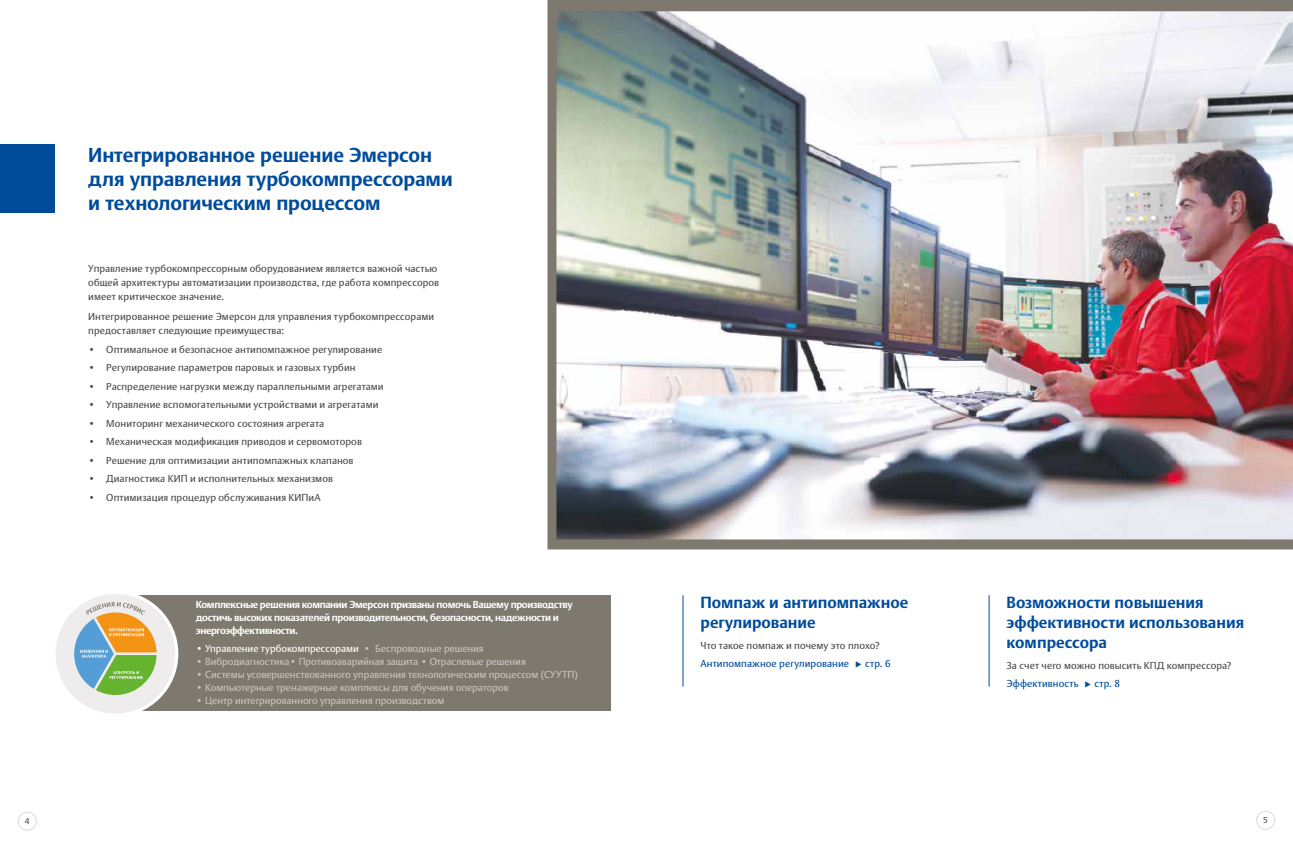
<style>
.page{position:relative;width:1293px;height:865px;background:#fff}
.page>*{position:absolute;margin:0;border:0;box-sizing:border-box;transform-origin:0 0}
.t1{font:700 20px/24px "DTL Argo CT";letter-spacing:-.005em;color:#004c9b}
.t2{font:700 16px/20px "DTL Argo CT";color:#004c9b}
.t3{font:10px/14px "DTL Argo CT";letter-spacing:.005em;color:#4a4a49}
.t4{font:10px "DTL Argo CT";letter-spacing:-.005em;color:#c8c4c0}
.t5{font:700 10px/13px "DTL Argo CT";letter-spacing:-.035em;color:#fff}
.t6{font:10px "DTL Argo CT";letter-spacing:-.005em;color:#fff}
.t7{font:10px "DTL Argo CT";letter-spacing:.01em;color:#004c9b}
.t8{font:8.5px "DTL Argo CT";color:#4a4a49}
.s1{color:#c8c4c0}
</style>
<div class="page">
<div style="left:18px;top:811px;width:19px;height:19px;border:1px solid #dadada;border-radius:50%"></div>
<div style="left:1256px;top:810px;width:19px;height:19px;border:1px solid #dadada;border-radius:50%"></div>
<div style="left:113px;top:595px;width:497px;height:116px;background:#7d796f"></div>
<div style="left:0;top:144px;width:54px;height:69px;background:#004c9b"></div>
<hr style="left:682px;top:595px;width:1px;height:91px;background:#004c9b">
<hr style="left:988px;top:595px;width:1px;height:91px;background:#004c9b">
<div style="left:52px;top:590px;width:126px;height:126px;background:#fff;border-radius:50%"></div>
<div style="left:56px;top:594px;width:119px;height:119px;background:#eeecec;border-radius:50%"></div>
<svg style="left:68px;top:602px;width:89px;height:93px"></svg>
<img style="left:547px;top:0;width:746px;height:549px">
<h1 class="t1" style="left:88px;top:143px;width:366px">Интегрированное решение Эмерсон для управления турбокомпрессорами и технологическим процессом</h1>
<p class="t3" style="left:88px;top:261px;width:352px">Управление турбокомпрессорным оборудованием является важной частью общей архитектуры автоматизации производства, где работа компрессоров имеет критическое значение.</p>
<p class="t3" style="left:88px;top:309px;width:347px">Интегрированное решение Эмерсон для управления турбокомпрессорами предоставляет следующие преимущества:</p>
<p class="t3" style="left:88px;top:342px;width:295px">• Оптимальное и безопасное антипомпажное регулирование</p>
<p class="t3" style="left:88px;top:360px;width:269px">• Регулирование параметров паровых и газовых турбин</p>
<p class="t3" style="left:88px;top:379px;width:297px">• Распределение нагрузки между параллельными агрегатами</p>
<p class="t3" style="left:88px;top:397px;width:292px">• Управление вспомогательными устройствами и агрегатами</p>
<p class="t3" style="left:88px;top:416px;width:237px">• Мониторинг механического состояния агрегата</p>
<p class="t3" style="left:88px;top:434px;width:275px">• Механическая модификация приводов и сервомоторов</p>
<p class="t3" style="left:88px;top:453px;width:267px">• Решение для оптимизации антипомпажных клапанов</p>
<p class="t3" style="left:88px;top:471px;width:246px">• Диагностика КИП и исполнительных механизмов</p>
<p class="t3" style="left:88px;top:490px;width:234px">• Оптимизация процедур обслуживания КИПиА</p>
<p class="t5" style="left:196px;top:598px;width:378px">Комплексные решения компании Эмерсон призваны помочь Вашему производству достичь высоких показателей производительности, безопасности, надежности и энергоэффективности.</p>
<p class="t6" style="left:196px;top:642px;width:289px">• Управление турбокомпрессорами <span class="s1">• Беспроводные решения</span></p>
<p class="t4" style="left:196px;top:655px;width:331px">• Вибродиагностика• Противоаварийная защита • Отраслевые решения</p>
<p class="t4" style="left:196px;top:668px;width:384px">• Системы усовершенствованного управления технологическим процессом (СУУТП)</p>
<p class="t4" style="left:196px;top:681px;width:314px">• Компьютерные тренажерные комплексы для обучения операторов</p>
<p class="t4" style="left:196px;top:694px;width:250px">• Центр интегрированного управления производством</p>
<h2 class="t2" style="left:700px;top:592px;width:209px">Помпаж и антипомпажное регулирование</h2>
<p class="t3" style="left:700px;top:638px;width:181px">Что такое помпаж и почему это плохо?</p>
<p class="t7" style="left:700px;top:657px;width:150px">Антипомпажное регулирование</p>
<p class="t7" style="left:865px;top:657px;width:27px">стр. 6</p>
<h2 class="t2" style="left:1006px;top:592px;width:239px">Возможности повышения эффективности использования компрессора</h2>
<p class="t3" style="left:1006px;top:658px;width:226px">За счет чего можно повысить КПД компрессора?</p>
<p class="t7" style="left:1006px;top:677px;width:73px">Эффективность</p>
<p class="t7" style="left:1094px;top:677px;width:27px">стр. 8</p>
<p class="t8" style="left:25px;top:816px;width:6px">4</p>
<p class="t8" style="left:1263px;top:815px;width:6px">5</p>
</div>
